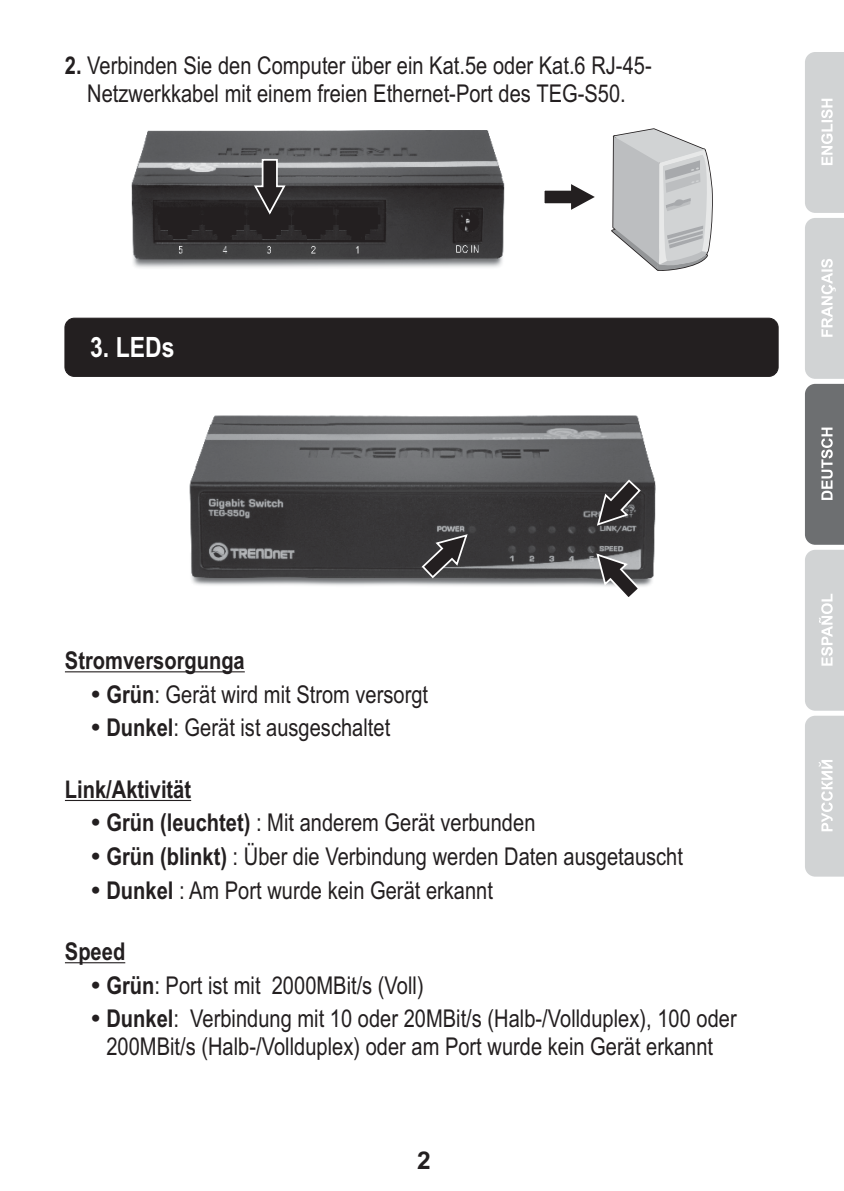
<style>
.page{position:relative;width:844px;height:1191px;background:#fff}
.page>*{position:absolute;margin:0;border:0;box-sizing:border-box;transform-origin:0 0}
.t1{font:700 28px "Arial Narrow";color:#fff}
.t2{font:24.5px/33.6px "Arial Narrow";color:#231f20}
.t3{font:700 24.5px "Arial";color:#231f20}
.s1{font-weight:700}
</style>
<div class="page">
<svg style="left:805px;top:52px;width:38px;height:824px"></svg>
<div style="left:65px;top:318px;width:713px;height:59px;background:#231f20;border:1px solid #231f20;border-radius:9px"></div>
<hr style="left:65px;top:671px;width:180px;height:1px;background:#231f20">
<hr style="left:65px;top:800px;width:126px;height:1px;background:#231f20">
<hr style="left:65px;top:962px;width:60px;height:1px;background:#231f20">
<img style="left:132px;top:131px;width:372px;height:137px">
<svg style="left:544px;top:128px;width:169px;height:143px"></svg>
<svg style="left:252px;top:158px;width:35px;height:58px"></svg>
<img style="left:189px;top:415px;width:466px;height:172px">
<svg style="left:595px;top:552px;width:46px;height:45px"></svg>
<svg style="left:420px;top:533px;width:49px;height:46px"></svg>
<svg style="left:595px;top:478px;width:46px;height:49px"></svg>
<p class="t2" style="left:65px;top:54px;width:588px;line-height:27.7px;text-align:center"><span class="s1">2.</span> Verbinden Sie den Computer über ein Kat.5e oder Kat.6 RJ-45-<br>Netzwerkkabel mit einem freien Ethernet-Port des TEG-S50.</p>
<p class="t1" style="left:90px;top:337px;width:86px">3. LEDs</p>
<p class="t2" style="left:106px;top:646px;width:323px;text-indent:-41px"><span class="s1">Stromversorgunga<br>Grün</span>: Gerät wird mit Strom versorgt<br><span class="s1">Dunkel</span>: Gerät ist ausgeschaltet</p>
<p class="t2" style="left:106px;top:774px;width:578px;text-indent:-41px"><span class="s1">Link/Aktivität<br>Grün (leuchtet)</span> : Mit anderem Gerät verbunden<br><span class="s1">Grün (blinkt)</span> : Über die Verbindung werden Daten ausgetauscht <span class="s1">Dunkel</span> : Am Port wurde kein Gerät erkannt</p>
<p class="t2" style="left:106px;top:936px;width:631px;text-indent:-41px"><span class="s1">Speed<br>Grün</span>: Port ist mit 2000MBit/s (Voll)<br><span class="s1">Dunkel</span>: Verbindung mit 10 oder 20MBit/s (Halb-/Vollduplex), 100 oder</p>
<p class="t2" style="left:106px;top:1031px;width:608px">200MBit/s (Halb-/Vollduplex) oder am Port wurde kein Gerät erkannt</p>
<p class="t3" style="left:417px;top:1151px;width:15px">2</p>
</div>
